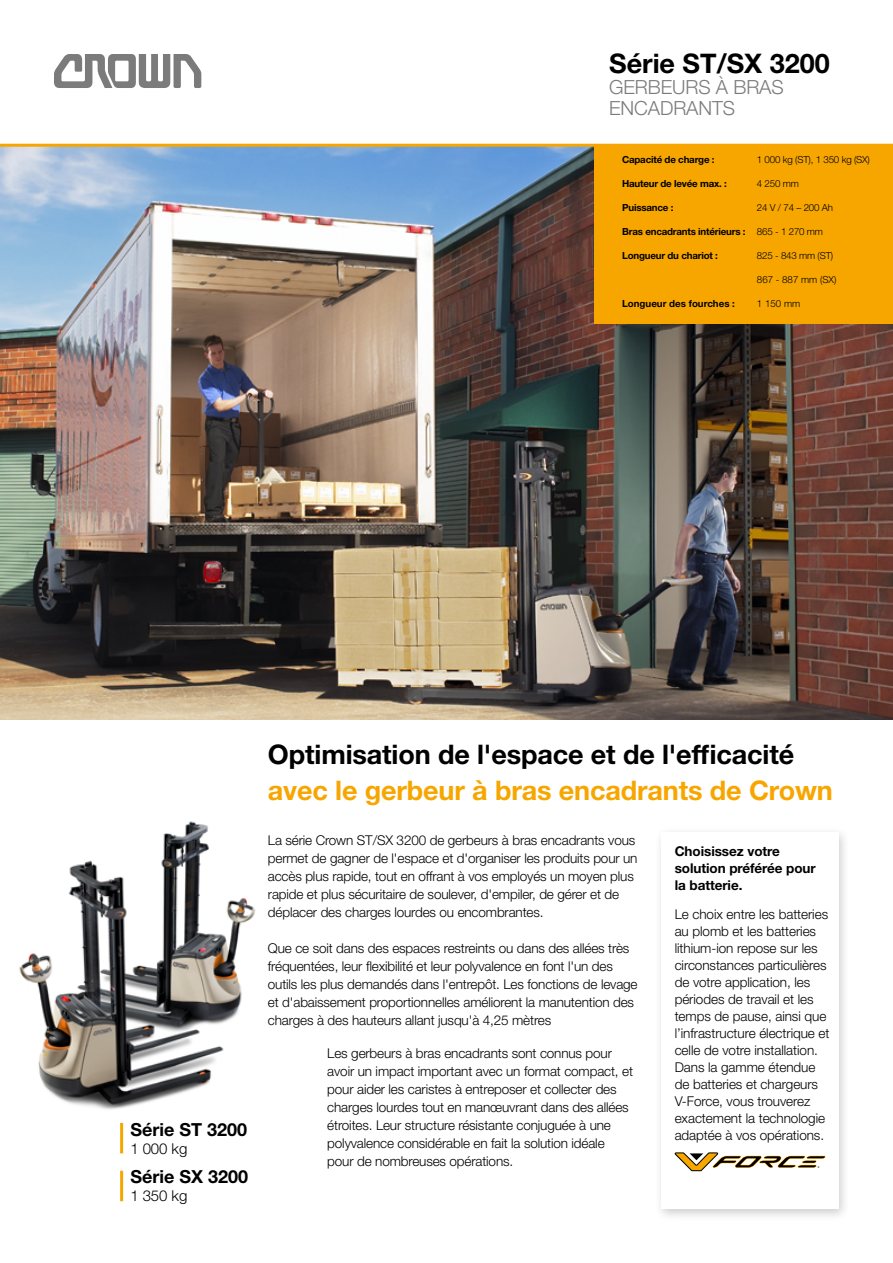
<style>
.page{position:relative;width:893px;height:1263px;background:#fff}
.page>*{position:absolute;margin:0;border:0;box-sizing:border-box;transform-origin:0 0}
.t1{font:700 27px "Helvetica Neue LT Pro";letter-spacing:-.005em;color:#000}
.t2{font:700 27px "Helvetica Neue LT Pro";letter-spacing:-.005em;color:#f7a600}
.t3{font:300 19.5px/21px "Helvetica Neue LT Pro";letter-spacing:-.005em;color:#7c7b7b}
.t4{font:700 18px "Helvetica Neue LT Pro";color:#000}
.t5{font:300 15px "Helvetica Neue LT Pro";letter-spacing:-.005em;color:#000}
.t6{font:300 13.5px/18px "Helvetica Neue LT Pro";letter-spacing:-.01em;color:#000}
.t7{font:700 13.5px/17px "Helvetica Neue LT Pro";letter-spacing:-.005em;color:#000}
.t8{font:700 9.75px "Helvetica Neue LT Pro";letter-spacing:-.02em;color:#000}
.t9{font:300 9.75px "Helvetica Neue LT Pro";letter-spacing:-.02em;color:#000}
.t10{font:700 9.75px "Helvetica Neue LT Pro";color:#000}
.t11{font:300 9.75px "Helvetica Neue LT Pro";color:#000}
.s1{font-weight:300}
</style>
<div class="page">
<img style="left:19px;top:821px;width:237px;height:315px">
<img style="left:0;top:147px;width:893px;height:572px">
<svg style="left:54px;top:54px;width:147px;height:34px"></svg>
<hr style="left:0;top:144px;width:893px;height:3px;background:#f7a600">
<div style="left:594px;top:146px;width:299px;height:178px;background:#f7a600"></div>
<hr style="left:120px;top:1123px;width:3px;height:30px;background:#f7a600">
<div style="left:654px;top:826px;width:196px;height:396px;background:#000;opacity:.2"></div>
<div style="left:662px;top:832px;width:177px;height:377px;background:#fff"></div>
<svg style="left:675px;top:1152px;width:150px;height:19px"></svg>
<hr style="left:120px;top:1171px;width:3px;height:30px;background:#f7a600">
<h1 class="t1" style="left:609px;top:47px;width:222px">Série ST/SX 3200</h1>
<h2 class="t3" style="left:609px;top:76px;width:176px">GERBEURS À BRAS<br>ENCADRANTS</h2>
<p class="t8" style="left:622px;top:154px;width:94px">Capacité de charge :</p>
<p class="t9" style="left:757px;top:154px;width:115px">1 000 kg (ST), 1 350 kg (SX)</p>
<p class="t8" style="left:622px;top:178px;width:106px">Hauteur de levée max. :</p>
<p class="t9" style="left:757px;top:178px;width:43px">4 250 mm</p>
<p class="t8" style="left:622px;top:202px;width:53px">Puissance :</p>
<p class="t9" style="left:757px;top:202px;width:78px">24 V / 74 – 200 Ah</p>
<p class="t8" style="left:622px;top:226px;width:202px">Bras encadrants intérieurs : <span class="s1">865 - 1 270 mm</span></p>
<p class="t8" style="left:622px;top:250px;width:97px">Longueur du chariot :</p>
<p class="t9" style="left:757px;top:250px;width:78px">825 - 843 mm (ST)</p>
<p class="t11" style="left:757px;top:274px;width:81px">867 - 887 mm (SX)</p>
<p class="t10" style="left:622px;top:298px;width:114px">Longueur des fourches :</p>
<p class="t9" style="left:757px;top:298px;width:45px">1 150 mm</p>
<h3 class="t4" style="left:130px;top:1118px;width:118px">Série ST 3200</h3>
<p class="t5" style="left:130px;top:1139px;width:59px">1 000 kg</p>
<h3 class="t4" style="left:130px;top:1165px;width:119px">Série SX 3200</h3>
<p class="t5" style="left:130px;top:1187px;width:59px">1 350 kg</p>
<h1 class="t1" style="left:268px;top:738px;width:528px">Optimisation de l'espace et de l'efficacité</h1>
<h1 class="t2" style="left:268px;top:774px;width:567px">avec le gerbeur à bras encadrants de Crown</h1>
<p class="t6" style="left:268px;top:831px;width:371px">La série Crown ST/SX 3200 de gerbeurs à bras encadrants vous permet de gagner de l'espace et d'organiser les produits pour un accès plus rapide, tout en offrant à vos employés un moyen plus rapide et plus sécuritaire de soulever, d'empiler, de gérer et de déplacer des charges lourdes ou encombrantes.</p>
<p class="t6" style="left:268px;top:939px;width:371px">Que ce soit dans des espaces restreints ou dans des allées très fréquentées, leur flexibilité et leur polyvalence en font l'un des outils les plus demandés dans l'entrepôt. Les fonctions de levage et d'abaissement proportionnelles améliorent la manutention des charges à des hauteurs allant jusqu'à 4,25 mètres</p>
<p class="t6" style="left:327px;top:1044px;width:307px">Les gerbeurs à bras encadrants sont connus pour avoir un impact important avec un format compact, et pour aider les caristes à entreposer et collecter des charges lourdes tout en manœuvrant dans des allées étroites. Leur structure résistante conjuguée à une polyvalence considérable en fait la solution idéale pour de nombreuses opérations.</p>
<p class="t7" style="left:675px;top:842px;width:143px">Choisissez votre solution préférée pour la batterie.</p>
<p class="t6" style="left:675px;top:905px;width:156px;line-height:17px">Le choix entre les batteries au plomb et les batteries lithium-ion repose sur les circonstances particulières de votre application, les périodes de travail et les temps de pause, ainsi que l’infrastructure électrique et celle de votre installation.<br>Dans la gamme étendue de batteries et chargeurs<br>V-Force, vous trouverez exactement la technologie adaptée à vos opérations.</p>
</div>
